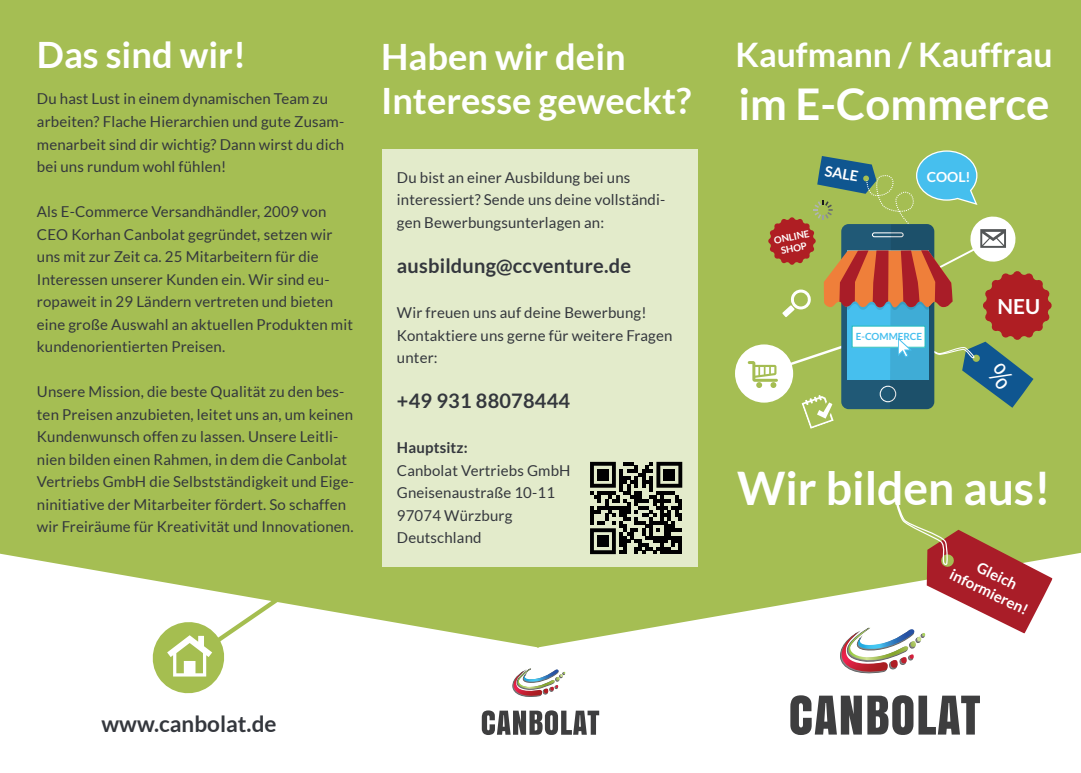
<style>
.page{position:relative;width:1081px;height:773px;background:#fff}
.page>*{position:absolute;margin:0;border:0;box-sizing:border-box;transform-origin:0 0}
.t1{font:700 46.25px "Lato";color:#fff}
.t2{font:700 43.75px "Lato";color:#fff}
.t3{font:700 36.25px/43.5px "Lato";color:#fff}
.t4{font:700 33.75px "Lato";color:#fff}
.t5{font:700 22.5px "Lato";color:#34373d}
.t6{font:700 20.75px "Lato";color:#fff}
.t7{font:700 20px "Lato";letter-spacing:.01em;color:#34373d}
.t8{font:15px/22.5px "Lato";letter-spacing:.01em;color:#34373d}
.t9{font:700 15px/18px "Lato";color:#fff;text-align:center}
.t10{font:700 15px "Lato";letter-spacing:.01em;color:#34373d}
.t11{font:700 14.5px "Lato";color:#fff}
.t12{font:700 13.88px "Lato";color:#fff}
.t13{font:700 9.88px "Lato";color:#46bfee}
.t14{font:700 9.62px/11.6px "Lato";color:#fff;text-align:center}
</style>
<div class="page">
<div style="left:651px;top:0;width:430px;height:628px;background:#a5be53"></div>
<div style="left:0;top:0;width:651px;height:647px;background:#a5be53"></div>
<svg style="left:790px;top:695px;width:190px;height:39px"></svg>
<div style="left:735px;top:344px;width:58px;height:58px;background:#fff;border-radius:50%"></div>
<div style="left:382px;top:149px;width:315px;height:417px;background:#e3ebcb"></div>
<svg style="left:840px;top:482px;width:221px;height:192px"></svg>
<svg style="left:482px;top:710px;width:117px;height:24px"></svg>
<svg style="left:513px;top:668px;width:52px;height:29px"></svg>
<svg style="left:148px;top:550px;width:199px;height:144px"></svg>
<svg style="left:590px;top:462px;width:92px;height:92px"></svg>
<div style="left:597px;top:469px;width:11px;height:11px;background:#000001"></div>
<div style="left:664px;top:469px;width:11px;height:11px;background:#000001"></div>
<div style="left:597px;top:535px;width:11px;height:11px;background:#000001"></div>
<svg style="left:748px;top:150px;width:303px;height:279px;background:#96a46b"></svg>
<h3 class="t3" style="left:37px;top:32px;width:211px">Das sind wir!</h3>
<p class="t8" style="left:37px;top:88px;width:309px">Du hast Lust in einem dynamischen Team zu arbeiten? Flache Hierarchien und gute Zusam&shy;menarbeit sind dir wichtig? Dann wirst du dich bei uns rundum wohl fühlen!</p>
<p class="t8" style="left:37px;top:200px;width:318px">Als E-Commerce Versandhändler, 2009 von CEO Korhan Canbolat gegründet, setzen wir uns mit zur Zeit ca. 25 Mitarbeitern für die Interessen unserer Kunden ein. Wir sind eu&shy;ropaweit in 29 Ländern vertreten und bieten eine große Auswahl an aktuellen Produkten mit kundenorientierten Preisen.</p>
<p class="t8" style="left:37px;top:380px;width:318px">Unsere Mission, die beste Qualität zu den bes&shy;ten Preisen anzubieten, leitet uns an, um keinen Kundenwunsch offen zu lassen. Unsere Leitli&shy;nien bilden einen Rahmen, in dem die Canbolat Vertriebs GmbH die Selbstständigkeit und Eige&shy;ninitiative der Mitarbeiter fördert. So schaffen wir Freiräume für Kreativität und Innovationen.</p>
<h3 class="t3" style="left:381px;top:35px;width:312px">Haben wir dein<br>Interesse geweckt?</h3>
<p class="t8" style="left:397px;top:166px;width:270px">Du bist an einer Ausbildung bei uns interessiert? Sende uns deine vollständi&shy;gen Bewerbungsunterlagen an:</p>
<h3 class="t7" style="left:397px;top:254px;width:236px">ausbildung@ccventure.de</h3>
<p class="t8" style="left:397px;top:301px;width:277px">Wir freuen uns auf deine Bewerbung!<br>Kontaktiere uns gerne für weitere Fragen unter:</p>
<h3 class="t7" style="left:397px;top:389px;width:175px">+49 931 88078444</h3>
<p class="t10" style="left:397px;top:439px;width:72px">Hauptsitz:</p>
<p class="t8" style="left:397px;top:458px;width:175px">Canbolat Vertriebs GmbH<br>Gneisenaustraße 10-11<br>97074 Würzburg<br>Deutschland</p>
<h3 class="t5" style="left:101px;top:710px;width:177px">www.canbolat.de</h3>
<h3 class="t4" style="left:735px;top:36px;width:318px">Kaufmann / Kauffrau</h3>
<h2 class="t2" style="left:738px;top:79px;width:313px">im E-Commerce</h2>
<p class="t11" style="left:826px;top:162px;width:35px;rotate:10deg">SALE</p>
<p class="t12" style="left:926px;top:168px;width:45px">COOL!</p>
<p class="t14" style="left:773px;top:234px;width:37px;rotate:-11deg">ONLINE<br>SHOP</p>
<p class="t13" style="left:856px;top:330px;width:68px">E-COMMERCE</p>
<h3 class="t6" style="left:997px;top:295px;width:44px">NEU</h3>
<h1 class="t1" style="left:737px;top:462px;width:315px">Wir bilden aus!</h1>
<p class="t9" style="left:962px;top:548px;width:87px;rotate:26deg">Gleich informieren!</p>
</div>
